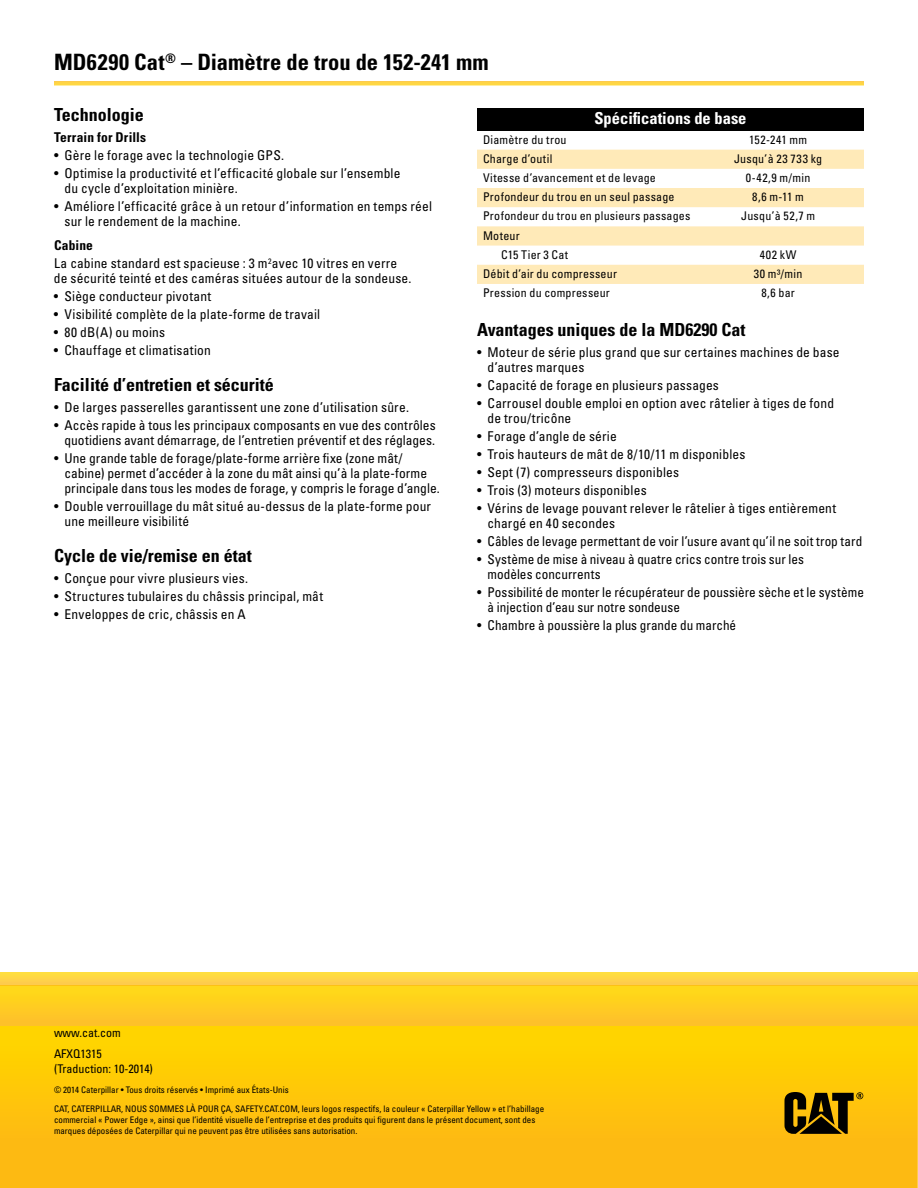
<style>
.page{position:relative;width:918px;height:1188px;background:#fff}
.page>*{position:absolute;margin:0;border:0;box-sizing:border-box;transform-origin:0 0}
.t1{font:700 condensed 22.5px "Univers LT Std";letter-spacing:.01em;color:#000}
.t2{font:700 condensed 18px "Univers LT Std";color:#000}
.t3{font:700 condensed 16.5px "Univers LT Std";color:#fff}
.t4{font:condensed 13.5px/15px "Univers LT Std";letter-spacing:.01em;color:#000}
.t5{font:700 condensed 13.5px "Univers LT Std";letter-spacing:.01em;color:#000}
.t6{font:condensed 12px/21px "Univers LT Std";letter-spacing:.015em;color:#000}
.t7{font:condensed 9px/10.8px "Univers LT Std";color:#000}
.s1{font-weight:700}
</style>
<div class="page">
<div style="left:0;top:1026px;width:918px;height:162px;background:linear-gradient(to bottom,#ffd500,#fdb417)"></div>
<div style="left:0;top:986px;width:918px;height:40px;background:#ffcd21"></div>
<div style="left:0;top:972px;width:918px;height:14px;background:#ffd347"></div>
<svg style="left:785px;top:1092px;width:78px;height:42px"></svg>
<div style="left:477px;top:108px;width:387px;height:22px;background:#000"></div>
<svg style="left:477px;top:150px;width:387px;height:134px;fill:#ffeab8"></svg>
<h1 class="t1" style="left:54px;top:48px;width:436px">MD6290 Cat<sup>®</sup> – Diamètre de trou de 152-241 mm</h1>
<h2 class="t2" style="left:54px;top:104px;width:91px">Technologie</h2>
<p class="t5" style="left:54px;top:129px;width:94px">Terrain for Drills</p>
<p class="t4" style="left:54px;top:148px;width:232px">• Gère le forage avec la technologie GPS.</p>
<p class="t4" style="left:65px;top:166px;width:338px;text-indent:-11px">• Optimise la productivité et l’efficacité globale sur l’ensemble du cycle d’exploitation minière.</p>
<p class="t4" style="left:65px;top:199px;width:369px;text-indent:-11px">• Améliore l’efficacité grâce à un retour d’information en temps réel sur le rendement de la machine.</p>
<p class="t4" style="left:54px;top:236px;width:345px;line-height:18px"><span class="s1">Cabine<br></span>La cabine standard est spacieuse : 3 m<sup>2</sup>avec 10 vitres en verre</p>
<p class="t4" style="left:54px;top:271px;width:359px">de sécurité teinté et des caméras situées autour de la sondeuse.</p>
<p class="t4" style="left:54px;top:289px;width:159px">• Siège conducteur pivotant</p>
<p class="t4" style="left:54px;top:307px;width:268px">• Visibilité complète de la plate-forme de travail</p>
<p class="t4" style="left:54px;top:325px;width:113px">• 80 dB(A) ou moins</p>
<p class="t4" style="left:54px;top:343px;width:158px">• Chauffage et climatisation</p>
<h2 class="t2" style="left:54px;top:374px;width:221px">Facilité d’entretien et sécurité</h2>
<p class="t4" style="left:54px;top:400px;width:357px">• De larges passerelles garantissent une zone d’utilisation sûre.</p>
<p class="t4" style="left:54px;top:418px;width:383px;text-align:right">• Accès rapide à tous les principaux composants en vue des contrôles quotidiens avant démarrage, de l’entretien préventif et des réglages.</p>
<p class="t4" style="left:65px;top:451px;width:377px;text-indent:-11px">• Une grande table de forage/plate-forme arrière fixe (zone mât/ cabine) permet d’accéder à la zone du mât ainsi qu’à la plate-forme principale dans tous les modes de forage, y compris le forage d’angle.</p>
<p class="t4" style="left:65px;top:499px;width:368px;text-indent:-11px">• Double verrouillage du mât situé au-dessus de la plate-forme pour une meilleure visibilité</p>
<h2 class="t2" style="left:54px;top:545px;width:199px">Cycle de vie/remise en état</h2>
<p class="t4" style="left:54px;top:571px;width:196px">• Conçue pour vivre plusieurs vies.</p>
<p class="t4" style="left:54px;top:589px;width:271px">• Structures tubulaires du châssis principal, mât</p>
<p class="t4" style="left:54px;top:607px;width:193px">• Enveloppes de cric, châssis en A</p>
<p class="t3" style="left:594px;top:108px;width:154px">Spécifications de base</p>
<p class="t6" style="left:483px;top:129px;width:85px">Diamètre du trou</p>
<p class="t6" style="left:749px;top:129px;width:59px">152-241 mm</p>
<p class="t6" style="left:483px;top:148px;width:71px">Charge d’outil</p>
<p class="t6" style="left:734px;top:148px;width:90px">Jusqu’à 23 733 kg</p>
<p class="t6" style="left:483px;top:167px;width:174px">Vitesse d’avancement et de levage</p>
<p class="t6" style="left:746px;top:167px;width:66px">0-42,9 m/min</p>
<p class="t6" style="left:483px;top:186px;width:193px">Profondeur du trou en un seul passage</p>
<p class="t6" style="left:752px;top:186px;width:53px">8,6 m-11 m</p>
<p class="t6" style="left:483px;top:205px;width:209px">Profondeur du trou en plusieurs passages</p>
<p class="t6" style="left:741px;top:205px;width:75px">Jusqu’à 52,7 m</p>
<p class="t6" style="left:501px;top:226px;width:69px;line-height:19.2px;text-indent:-18px">Moteur<br>C15 Tier 3 Cat</p>
<p class="t6" style="left:760px;top:244px;width:38px">402 kW</p>
<p class="t6" style="left:483px;top:263px;width:136px">Débit d’air du compresseur</p>
<p class="t6" style="left:754px;top:263px;width:50px">30 m³/min</p>
<p class="t6" style="left:483px;top:282px;width:128px">Pression du compresseur</p>
<p class="t6" style="left:761px;top:282px;width:35px">8,6 bar</p>
<h2 class="t2" style="left:477px;top:319px;width:270px">Avantages uniques de la MD6290 Cat</h2>
<p class="t4" style="left:488px;top:345px;width:354px;text-indent:-11px">• Moteur de série plus grand que sur certaines machines de base d’autres marques</p>
<p class="t4" style="left:477px;top:378px;width:243px">• Capacité de forage en plusieurs passages</p>
<p class="t4" style="left:488px;top:396px;width:348px;text-indent:-11px">• Carrousel double emploi en option avec râtelier à tiges de fond de trou/tricône</p>
<p class="t4" style="left:477px;top:429px;width:141px">• Forage d’angle de série</p>
<p class="t4" style="left:477px;top:447px;width:270px">• Trois hauteurs de mât de 8/10/11 m disponibles</p>
<p class="t4" style="left:477px;top:465px;width:204px">• Sept (7) compresseurs disponibles</p>
<p class="t4" style="left:477px;top:483px;width:171px">• Trois (3) moteurs disponibles</p>
<p class="t4" style="left:488px;top:501px;width:350px;text-indent:-11px">• Vérins de levage pouvant relever le râtelier à tiges entièrement chargé en 40 secondes</p>
<p class="t4" style="left:477px;top:534px;width:387px">• Câbles de levage permettant de voir l’usure avant qu’il ne soit trop tard</p>
<p class="t4" style="left:488px;top:552px;width:318px;text-indent:-11px">• Système de mise à niveau à quatre crics contre trois sur les modèles concurrents</p>
<p class="t4" style="left:488px;top:585px;width:378px;text-indent:-11px">• Possibilité de monter le récupérateur de poussière sèche et le système à injection d’eau sur notre sondeuse</p>
<p class="t4" style="left:477px;top:618px;width:261px">• Chambre à poussière la plus grande du marché</p>
<p class="t6" style="left:54px;top:1022px;width:68px">www.cat.com<br>AFXQ1315</p>
<p class="t6" style="left:54px;top:1058px;width:101px">(Traduction: 10-2014)</p>
<p class="t7" style="left:54px;top:1084px;width:236px">© 2014 Caterpillar • Tous droits réservés • Imprimé aux États-Unis</p>
<p class="t7" style="left:54px;top:1104px;width:492px">CAT, CATERPILLAR, NOUS SOMMES LÀ POUR ÇA, SAFETY.CAT.COM, leurs logos respectifs, la couleur « Caterpillar Yellow » et l’habillage commercial « Power Edge », ainsi que l’identité visuelle de l’entreprise et des produits qui figurent dans le présent document, sont des marques déposées de Caterpillar qui ne peuvent pas être utilisées sans autorisation.</p>
</div>
